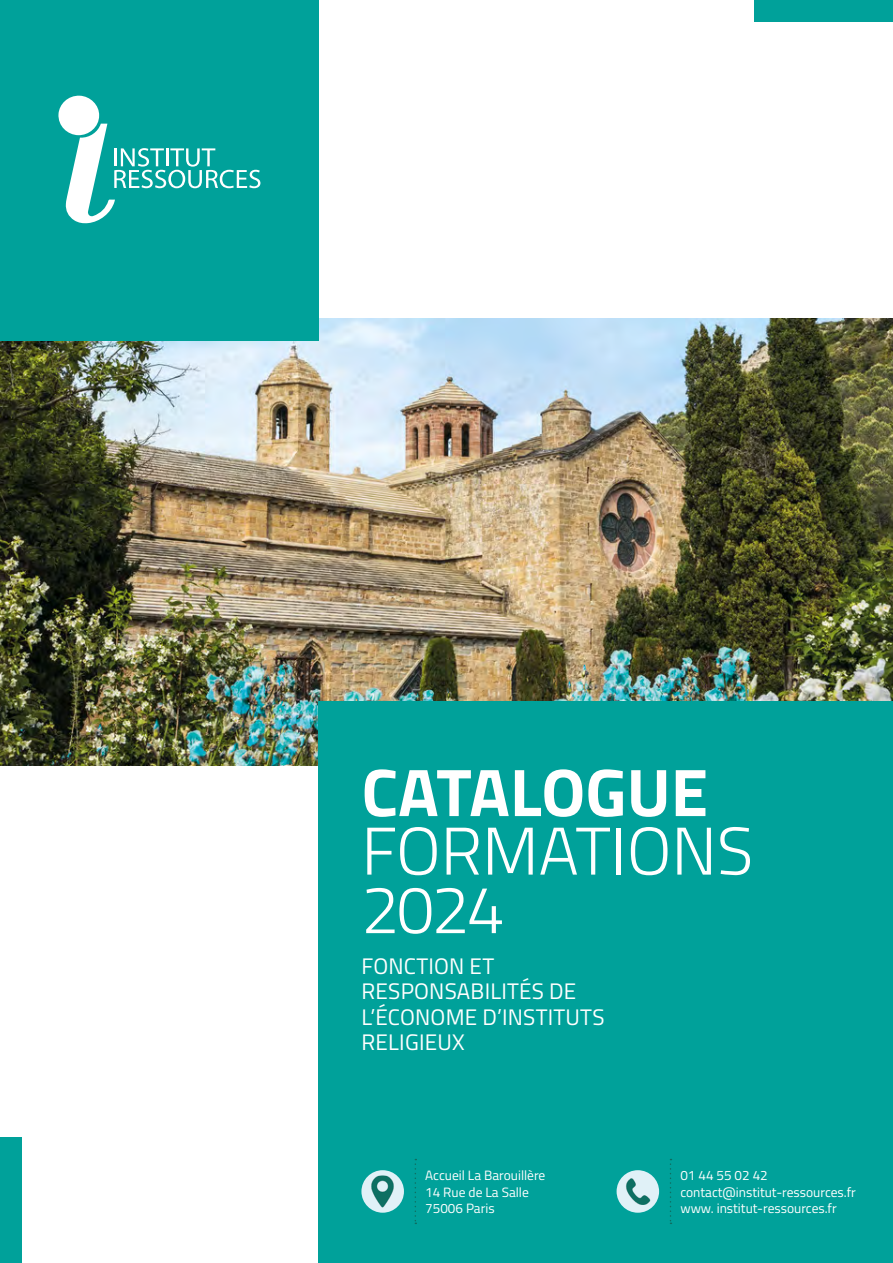
<style>
.page{position:relative;width:893px;height:1263px;background:#fff}
.page>*{position:absolute;margin:0;border:0;box-sizing:border-box;transform-origin:0 0}
.t1{font:300 67.5px/58.5px "Titillium";color:#fff}
.t2{font:700 67.5px "Titillium";color:#fff}
.t3{font:22.5px/25.5px "Titillium";letter-spacing:.01em;color:#fff}
.t4{font:13.5px/16.5px "Titillium";color:#fff}
</style>
<div class="page">
<img style="left:0;top:319px;width:893px;height:446px">
<div style="left:0;top:0;width:319px;height:340px;background:#00a19a"></div>
<div style="left:0;top:1137px;width:21px;height:126px;background:#00a19a"></div>
<div style="left:319px;top:702px;width:574px;height:561px;background:#00a19a"></div>
<div style="left:755px;top:0;width:138px;height:21px;background:#00a19a"></div>
<svg style="left:58px;top:95px;width:202px;height:129px"></svg>
<div style="left:361px;top:1170px;width:43px;height:43px;background:#e0f1f7;border-radius:50%"></div>
<img style="left:367px;top:1175px;width:32px;height:32px">
<div style="left:617px;top:1170px;width:42px;height:43px;background:#e0f1f7;border-radius:50%"></div>
<img style="left:626px;top:1179px;width:25px;height:25px">
<svg style="left:415px;top:1159px;width:1px;height:65px"></svg>
<svg style="left:670px;top:1159px;width:1px;height:65px"></svg>
<h1 class="t2" style="left:361px;top:741px;width:348px">CATALOGUE</h1>
<h1 class="t1" style="left:361px;top:818px;width:393px">FORMATIONS<br>2024</h1>
<h2 class="t3" style="left:362px;top:952px;width:244px">FONCTION ET<br>RESPONSABILITÉS DE<br>L’ÉCONOME D’INSTITUTS<br>RELIGIEUX</h2>
<p class="t4" style="left:425px;top:1166px;width:122px">Accueil La Barouillère<br>14 Rue de La Salle<br>75006 Paris</p>
<p class="t4" style="left:680px;top:1166px;width:177px">01 44 55 02 42 contact@institut-ressources.fr www. institut-ressources.fr</p>
</div>
